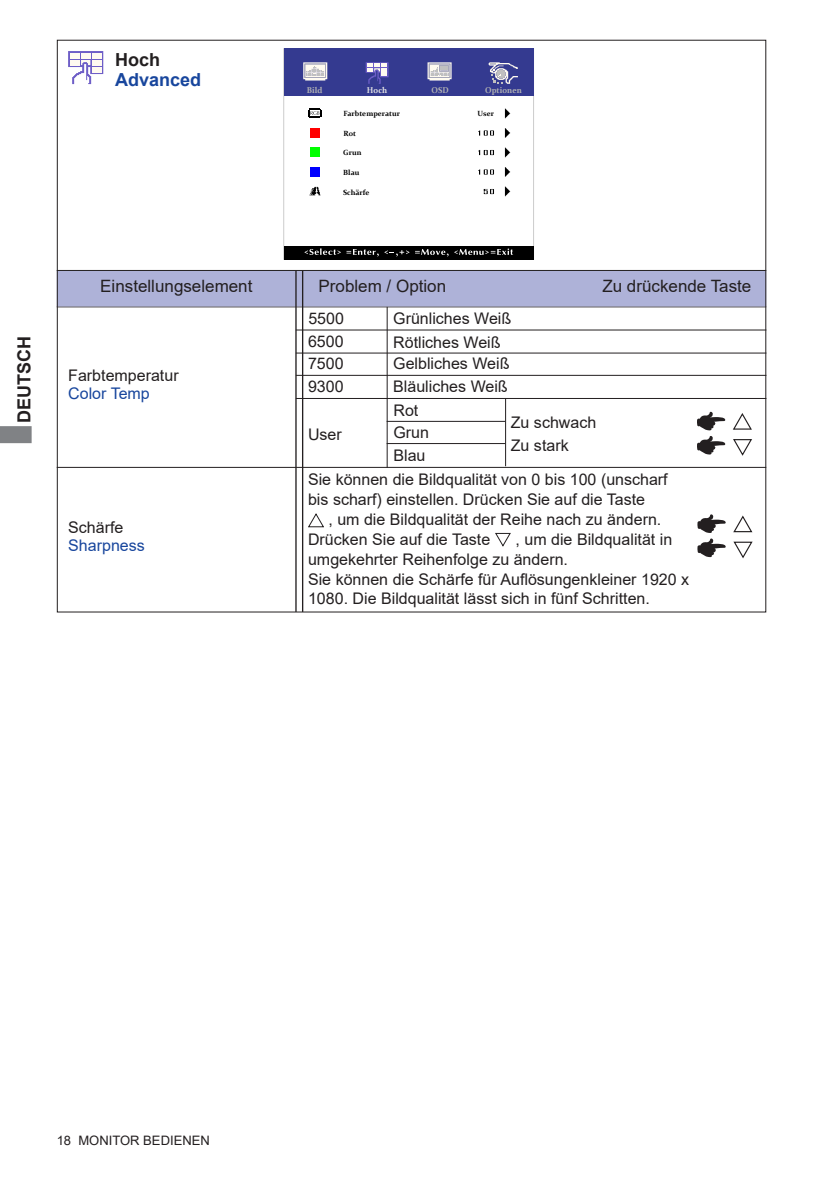
<style>
.page{position:relative;width:840px;height:1191px;background:#fff}
.page>*{position:absolute;margin:0;border:0;box-sizing:border-box;transform-origin:0 0}
.t1{font:700 18px "Arial";color:#231f20}
.t2{font:700 18px "Arial";color:#18469d}
.t3{font:17px "Arial";color:#231f20}
.t4{font:16px/19.8px "Arial";color:#231f20}
.t5{font:16px "Arial";color:#18469d}
.t6{font:13px "Arial";color:#231f20}
.t7{font:700 8.4px "Constantia";color:#b3b3b3;scale:.95 1}
.t8{font:700 8.4px "Constantia";color:#e6e6e6;scale:.95 1}
.t9{font:700 7.4px "Constantia";color:#000}
</style>
<div class="page">
<svg style="left:0;top:426px;width:32px;height:17px"></svg>
<div style="left:283px;top:49px;width:250px;height:47px;background:#343a90"></div>
<div style="left:283px;top:247px;width:250px;height:13px;background:#000"></div>
<svg style="left:427px;top:62px;width:24px;height:19px"></svg>
<svg style="left:488px;top:62px;width:29px;height:22px"></svg>
<svg style="left:365px;top:62px;width:23px;height:22px"></svg>
<svg style="left:303px;top:62px;width:24px;height:19px"></svg>
<svg style="left:504px;top:108px;width:6px;height:10px"></svg>
<svg style="left:504px;top:128px;width:6px;height:10px"></svg>
<svg style="left:504px;top:147px;width:6px;height:10px"></svg>
<svg style="left:504px;top:167px;width:6px;height:10px"></svg>
<svg style="left:504px;top:186px;width:6px;height:10px"></svg>
<svg style="left:478px;top:130px;width:15px;height:6px"></svg>
<svg style="left:478px;top:150px;width:15px;height:5px"></svg>
<svg style="left:478px;top:169px;width:15px;height:6px"></svg>
<svg style="left:483px;top:189px;width:10px;height:5px"></svg>
<svg style="left:310px;top:128px;width:10px;height:10px"></svg>
<div style="left:310px;top:128px;width:9px;height:9px;background:#f00"></div>
<div style="left:310px;top:147px;width:9px;height:10px;background:#0f0"></div>
<svg style="left:310px;top:167px;width:10px;height:10px"></svg>
<div style="left:310px;top:167px;width:9px;height:9px;background:#00f"></div>
<svg style="left:309px;top:186px;width:12px;height:10px"></svg>
<svg style="left:309px;top:187px;width:11px;height:8px"></svg>
<svg style="left:308px;top:108px;width:13px;height:10px"></svg>
<svg style="left:304px;top:248px;width:74px;height:8px"></svg>
<svg style="left:384px;top:250px;width:25px;height:6px"></svg>
<svg style="left:415px;top:249px;width:33px;height:7px"></svg>
<svg style="left:454px;top:248px;width:59px;height:7px"></svg>
<hr style="left:57px;top:306px;width:708px;height:1px;background:#231f20">
<div style="left:57px;top:270px;width:708px;height:36px;background:#aeb2d8"></div>
<hr style="left:57px;top:270px;width:708px;height:1px;background:#231f20">
<hr style="left:295px;top:270px;width:1px;height:342px;background:#231f20">
<hr style="left:302px;top:270px;width:1px;height:342px;background:#231f20">
<hr style="left:386px;top:421px;width:119px;height:1px;background:#231f20">
<hr style="left:386px;top:443px;width:119px;height:1px;background:#231f20">
<hr style="left:505px;top:399px;width:1px;height:67px;background:#231f20">
<hr style="left:386px;top:307px;width:1px;height:161px;background:#231f20">
<hr style="left:296px;top:352px;width:470px;height:1px;background:#231f20">
<hr style="left:296px;top:375px;width:470px;height:1px;background:#231f20">
<hr style="left:296px;top:398px;width:470px;height:1px;background:#231f20">
<svg style="left:697px;top:412px;width:28px;height:42px"></svg>
<svg style="left:733px;top:413px;width:18px;height:43px"></svg>
<hr style="left:295px;top:329px;width:470px;height:1px;background:#231f20">
<svg style="left:68px;top:51px;width:35px;height:33px"></svg>
<div style="left:81px;top:53px;width:9px;height:5px;background:#fffaf0"></div>
<div style="left:70px;top:60px;width:9px;height:5px;background:#fffaf0"></div>
<div style="left:70px;top:53px;width:9px;height:5px;background:#fffaf0"></div>
<svg style="left:697px;top:514px;width:28px;height:43px"></svg>
<svg style="left:733px;top:515px;width:19px;height:43px"></svg>
<hr style="left:57px;top:467px;width:708px;height:1px;background:#231f20">
<svg style="left:308px;top:513px;width:16px;height:14px"></svg>
<svg style="left:495px;top:533px;width:15px;height:14px"></svg>
<p class="t1" style="left:11px;top:422px;width:88px;rotate:-90deg">DEUTSCH</p>
<p class="t1" style="left:115px;top:47px;width:46px">Hoch</p>
<p class="t2" style="left:115px;top:67px;width:88px">Advanced</p>
<p class="t7" style="left:307px;top:85px;width:18px">Bild</p>
<p class="t8" style="left:367px;top:85px;width:23px">Hoch</p>
<p class="t7" style="left:431px;top:84px;width:20px">OSD</p>
<p class="t7" style="left:484px;top:84px;width:40px">Optionen</p>
<p class="t9" style="left:343px;top:108px;width:58px">Farbtemperatur</p>
<p class="t9" style="left:343px;top:128px;width:14px">Rot</p>
<p class="t9" style="left:343px;top:147px;width:20px">Grun</p>
<p class="t9" style="left:343px;top:167px;width:18px">Blau</p>
<p class="t9" style="left:343px;top:187px;width:28px">Schärfe</p>
<p class="t9" style="left:477px;top:108px;width:18px">User</p>
<p class="t3" style="left:100px;top:274px;width:154px">Einstellungselement</p>
<p class="t3" style="left:318px;top:274px;width:129px">Problem / Option</p>
<p class="t3" style="left:602px;top:274px;width:150px">Zu drückende Taste</p>
<p class="t4" style="left:68px;top:365px;width:112px">Farbtemperatur</p>
<p class="t5" style="left:68px;top:383px;width:83px">Color Temp</p>
<p class="t4" style="left:68px;top:517px;width:57px">Schärfe</p>
<p class="t5" style="left:68px;top:534px;width:78px">Sharpness</p>
<p class="t4" style="left:308px;top:306px;width:37px;line-height:23.4px">5500<br>6500</p>
<p class="t4" style="left:308px;top:353px;width:37px">7500</p>
<p class="t4" style="left:308px;top:376px;width:37px">9300</p>
<p class="t4" style="left:308px;top:424px;width:35px">User</p>
<p class="t4" style="left:393px;top:308px;width:119px">Grünliches Weiß</p>
<p class="t4" style="left:393px;top:353px;width:118px">Gelbliches Weiß</p>
<p class="t4" style="left:393px;top:332px;width:109px">Rötliches Weiß</p>
<p class="t4" style="left:393px;top:377px;width:116px">Bläuliches Weiß</p>
<p class="t4" style="left:393px;top:400px;width:26px">Rot</p>
<p class="t4" style="left:393px;top:423px;width:37px">Grun</p>
<p class="t4" style="left:393px;top:445px;width:34px">Blau</p>
<p class="t4" style="left:510px;top:411px;width:87px;line-height:22.6px">Zu schwach<br>Zu stark</p>
<p class="t4" style="left:308px;top:470px;width:361px">Sie können die Bildqualität von 0 bis 100 (unscharf bis scharf) einstellen. Drücken Sie auf die Taste</p>
<p class="t4" style="left:308px;top:509px;width:354px;text-indent:20px">, um die Bildqualität der Reihe nach zu ändern.<br>Drücken Sie auf die Taste</p>
<p class="t4" style="left:308px;top:529px;width:382px;text-indent:207px">, um die Bildqualität in umgekehrter Reihenfolge zu ändern.<br>Sie können die Schärfe für Auflösungenkleiner 1920 x 1080. Die Bildqualität lässt sich in fünf Schritten.</p>
<p class="t6" style="left:57px;top:1131px;width:154px">18 MONITOR BEDIENEN</p>
</div>
